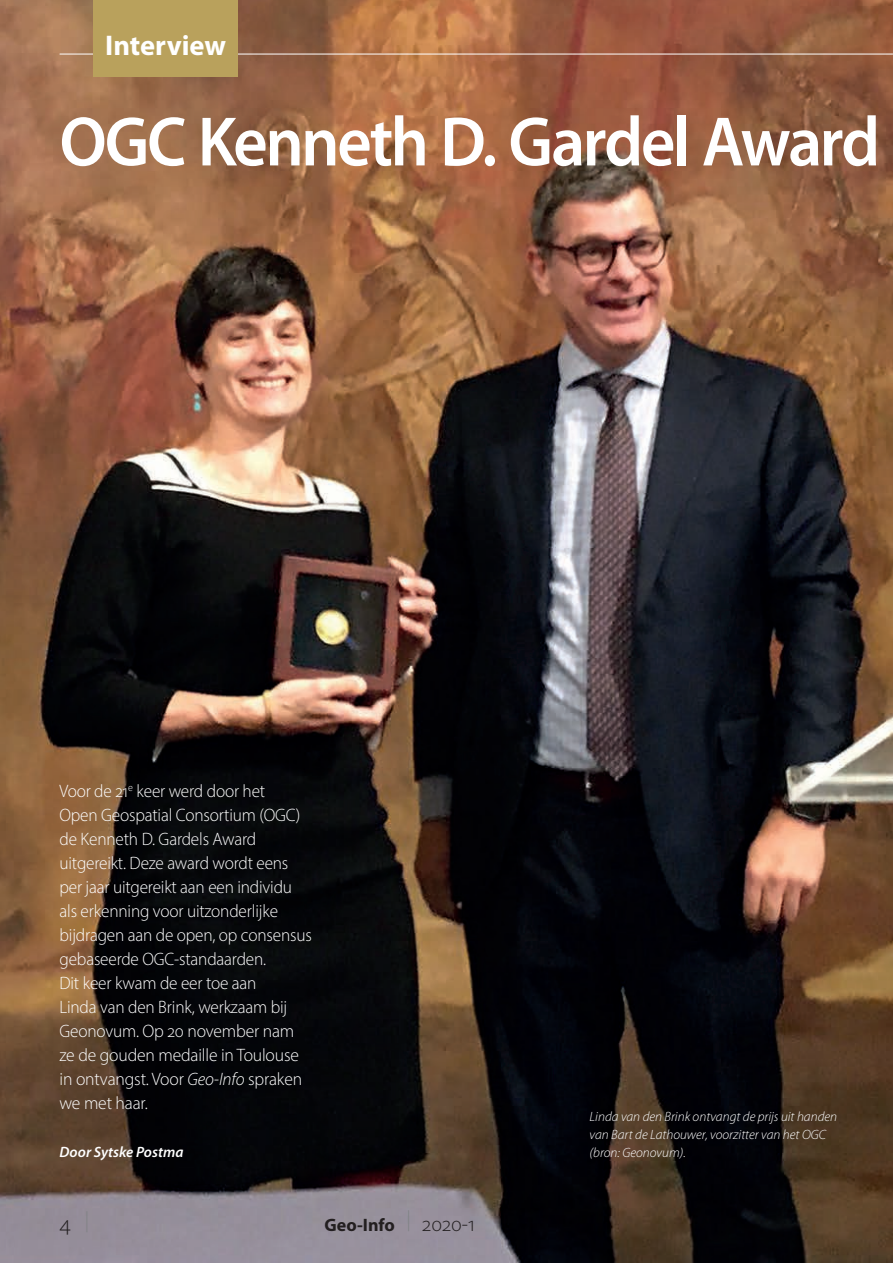
<style>
.page{position:relative;width:893px;height:1263px;background:#fff}
.page>*{position:absolute;margin:0;border:0;box-sizing:border-box;transform-origin:0 0}
.Artikel_kop_50_pt{font:600 70.5px "Myriad Pro";letter-spacing:-.035em;color:#fff;scale:.95 1}
.t1{font:700 28.5px "Myriad Pro";color:#fff}
.t2{font:300 24px "Myriad Pro";color:#231f20}
.Artikel_Intro{font:300 18px/24px "Myriad Pro";letter-spacing:-.01em;color:#fff;scale:.96 1}
.t3{font:700 18px "Myriad Pro";color:#231f20}
.Artikel_Auteursnaam{font:italic 600 15px "Myriad Pro";color:#fff}
.Artikel_bijschrift{font:italic 300 13.5px/18px "Myriad Pro";color:#fff}
.s1{font-style:italic}
.s2{font-weight:300;font-size:21px}
</style>
<div class="page">
<img style="left:0;top:0;width:893px;height:1263px">
<hr style="left:60px;top:54px;width:833px;height:1px;background:#fff">
<div style="left:93px;top:0;width:145px;height:77px;background:#b9a15c"></div>
<h2 class="t1" style="left:105px;top:30px;width:122px">Interview</h2>
<p class="Artikel_kop_50_pt" style="left:60px;top:103px;width:865px">OGC Kenneth D. Gardel Award</p>
<p class="Artikel_Intro" style="left:60px;top:778px;width:264px">Voor de 21<sup>e</sup> keer werd door het<br>Open Geospatial Consortium (OGC) de Kenneth D. Gardels Award uitgereikt. Deze award wordt eens per jaar uitgereikt aan een individu als erkenning voor uitzonderlijke bijdragen aan de open, op consensus gebaseerde OGC-standaarden.<br>Dit keer kwam de eer toe aan<br>Linda van den Brink, werkzaam bij<br>Geonovum. Op 20 november nam ze de gouden medaille in Toulouse in ontvangst. Voor <span class="s1">Geo-Info</span> spraken we met haar.</p>
<p class="Artikel_Auteursnaam" style="left:60px;top:1143px;width:125px">Door Sytske Postma</p>
<h3 class="t2" style="left:60px;top:1209px;width:31px">4 <sup>|</sup></h3>
<p class="t3" style="left:325px;top:1214px;width:152px">Geo-Info <sup>|</sup> <span class="s2">2020-1</span></p>
<p class="Artikel_bijschrift" style="left:590px;top:1107px;width:249px">Linda van den Brink ontvangt de prijs uit handen van Bart de Lathouwer, voorzitter van het OGC (bron: Geonovum).</p>
</div>
